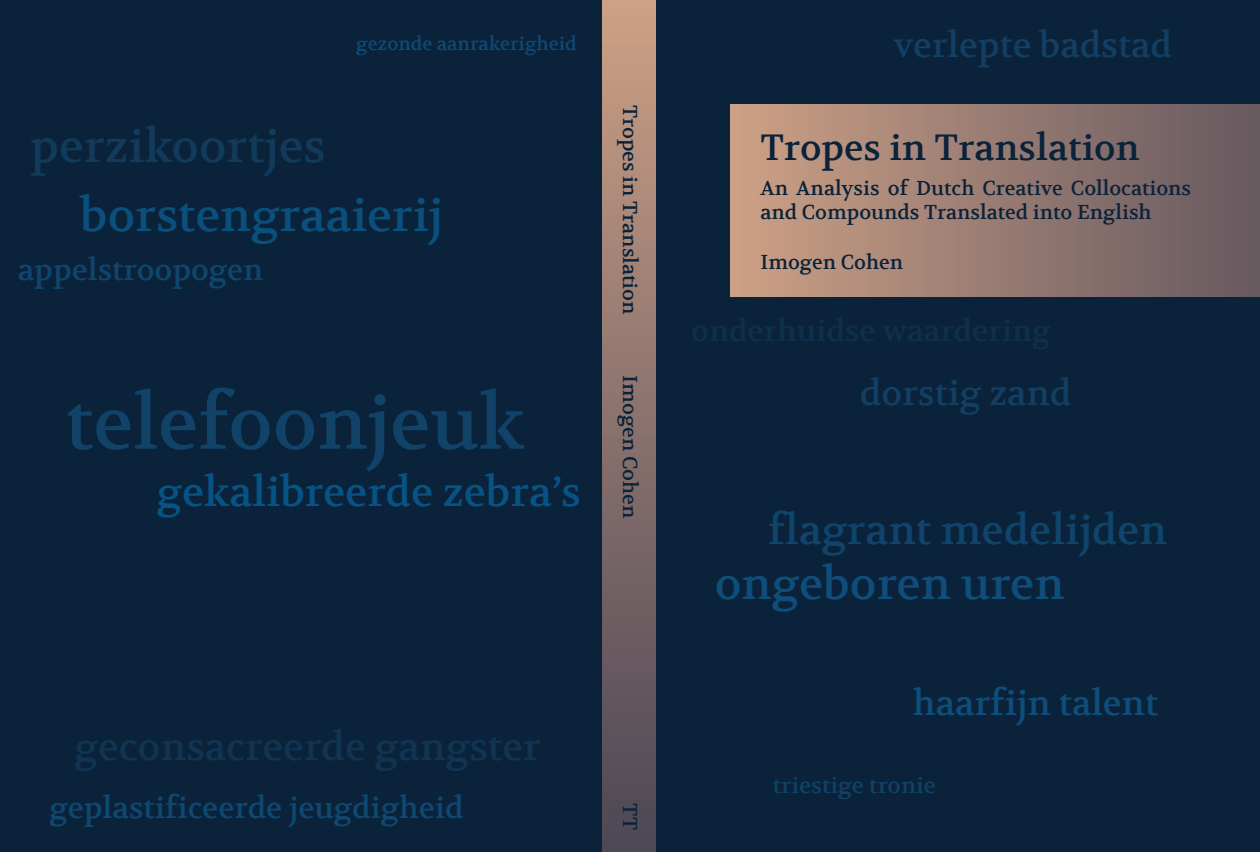
<style>
.page{position:relative;width:1260px;height:852px;background:#fff}
.page>*{position:absolute;margin:0;border:0;box-sizing:border-box;transform-origin:0 0}
.t1{font:75px "Volkhov";color:#114267}
.t2{font:46.25px "Volkhov";color:#0b4f7d}
.t3{font:46.25px "Volkhov";color:#123a5b}
.t4{font:45px "Volkhov";color:#0f4d7a}
.t5{font:41.25px "Volkhov";color:#065385}
.t6{font:41.25px "Volkhov";color:#10446b}
.t7{font:38.75px "Volkhov";color:#103452}
.t8{font:36.25px "Volkhov";color:#0a233a}
.t9{font:35px "Volkhov";color:#123f63}
.t10{font:35px "Volkhov";color:#0f4d7a}
.t11{font:30px "Volkhov";color:#0f4871}
.t12{font:30px "Volkhov";color:#10466e}
.t13{font:22.5px "Volkhov";color:#104167}
.t14{font:20px/24px "Volkhov";color:#0a233a}
.t15{font:18.75px "Volkhov";color:#0f4a75}
</style>
<div class="page">
<div style="left:0;top:0;width:1259px;height:851px;background:#0a233a"></div>
<div style="left:730px;top:104px;width:529px;height:192px;background:linear-gradient(to right,#cda086,#655860)"></div>
<div style="left:602px;top:0;width:53px;height:851px;background:linear-gradient(to bottom,#cc9f86,#4a4655)"></div>
<h2 class="t3" style="left:30px;top:117px;width:297px">perzikoortjes</h2>
<p class="t15" style="left:356px;top:32px;width:222px">gezonde aanrakerigheid</p>
<h2 class="t2" style="left:80px;top:186px;width:364px">borstengraaierij</h2>
<h3 class="t12" style="left:18px;top:250px;width:247px">appelstroopogen</h3>
<h1 class="t1" style="left:65px;top:376px;width:461px">telefoonjeuk</h1>
<h3 class="t5" style="left:157px;top:466px;width:425px">gekalibreerde zebra’s</h3>
<p class="t14" style="left:641px;top:105px;width:211px;rotate:90deg">Tropes in Translation</p>
<p class="t14" style="left:641px;top:375px;width:144px;rotate:90deg">Imogen Cohen</p>
<h3 class="t7" style="left:74px;top:722px;width:467px">geconsacreerde gangster</h3>
<h3 class="t11" style="left:50px;top:788px;width:415px">geplastificeerde jeugdigheid</h3>
<p class="t14" style="left:641px;top:802px;width:29px;rotate:90deg">TT</p>
<h3 class="t9" style="left:893px;top:23px;width:280px">verlepte badstad</h3>
<h3 class="t8" style="left:760px;top:125px;width:381px">Tropes in Translation</h3>
<p class="t14" style="left:760px;top:176px;width:432px">An Analysis of Dutch Creative Collocations and Compounds Translated into English</p>
<p class="t14" style="left:760px;top:250px;width:144px">Imogen Cohen</p>
<h3 class="t9" style="left:859px;top:371px;width:213px">dorstig zand</h3>
<h3 class="t6" style="left:768px;top:503px;width:400px">flagrant medelijden</h3>
<h3 class="t4" style="left:715px;top:555px;width:351px">ongeboren uren</h3>
<h3 class="t10" style="left:912px;top:680px;width:247px">haarfijn talent</h3>
<p class="t13" style="left:772px;top:771px;width:164px">triestige tronie</p>
</div>
